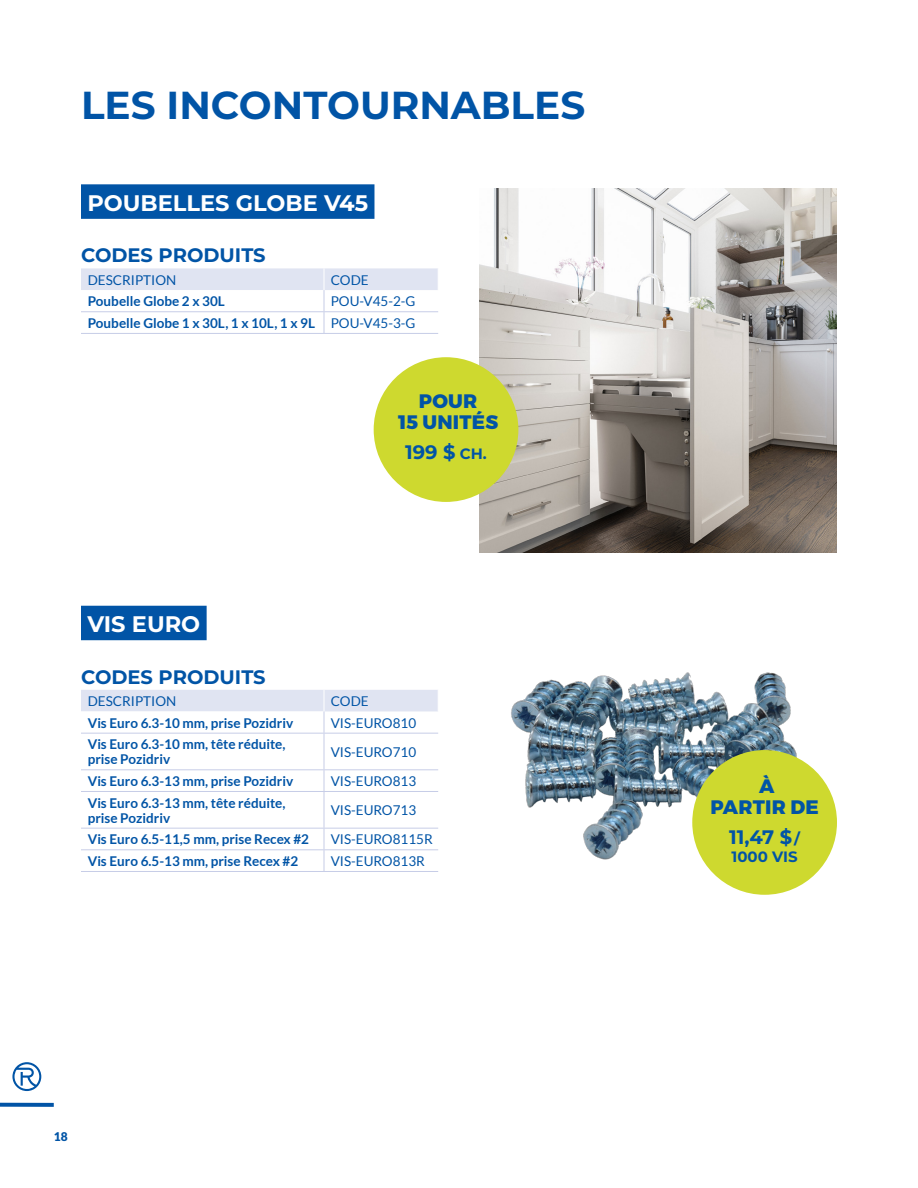
<style>
.page{position:relative;width:918px;height:1188px;background:#fff}
.page>*{position:absolute;margin:0;border:0;box-sizing:border-box;transform-origin:0 0}
.t1{font:700 39px "Montserrat";color:#0154a6}
.t2{font:700 22.5px "Montserrat";color:#fff}
.t3{font:700 19.5px "Montserrat";color:#0154a6}
.t4{font:800 19.5px/21px "Montserrat";letter-spacing:.01em;color:#0154a6;text-align:center}
.t5{font:700 15px "Montserrat";color:#0154a6}
.t6{font:700 13.5px/15px "Lato";color:#0154a6}
.t7{font:13.5px "Lato";color:#0154a6}
.t8{font:900 12px "Lato";color:#0154a6}
.s1{font-weight:400}
.s2{font-size:15px}
</style>
<div class="page">
<svg style="left:0;top:1103px;width:54px;height:4px"></svg>
<svg style="left:12px;top:1062px;width:29px;height:29px"></svg>
<div style="left:81px;top:184px;width:293px;height:35px;background:#0154a6"></div>
<div style="left:81px;top:606px;width:126px;height:34px;background:#0154a6"></div>
<svg style="left:81px;top:268px;width:357px;height:65px"></svg>
<hr style="left:81px;top:311px;width:243px;height:1px;background:#c7cde7">
<hr style="left:324px;top:311px;width:114px;height:1px;background:#c7cde7">
<hr style="left:81px;top:333px;width:243px;height:1px;background:#c7cde7">
<hr style="left:324px;top:333px;width:114px;height:1px;background:#c7cde7">
<svg style="left:81px;top:690px;width:358px;height:181px"></svg>
<hr style="left:81px;top:733px;width:243px;height:1px;background:#c7cde7">
<hr style="left:324px;top:733px;width:114px;height:1px;background:#c7cde7">
<hr style="left:81px;top:769px;width:243px;height:1px;background:#c7cde7">
<hr style="left:324px;top:769px;width:114px;height:1px;background:#c7cde7">
<hr style="left:81px;top:791px;width:243px;height:1px;background:#c7cde7">
<hr style="left:324px;top:791px;width:114px;height:1px;background:#c7cde7">
<hr style="left:81px;top:828px;width:243px;height:1px;background:#c7cde7">
<hr style="left:324px;top:828px;width:114px;height:1px;background:#c7cde7">
<hr style="left:81px;top:849px;width:243px;height:1px;background:#c7cde7">
<hr style="left:324px;top:849px;width:114px;height:1px;background:#c7cde7">
<hr style="left:81px;top:871px;width:243px;height:1px;background:#c7cde7">
<hr style="left:324px;top:871px;width:114px;height:1px;background:#c7cde7">
<img style="left:479px;top:189px;width:358px;height:363px">
<img style="left:511px;top:672px;width:299px;height:196px">
<div style="left:374px;top:357px;width:144px;height:145px;background:#ced92f;border-radius:50%"></div>
<div style="left:692px;top:750px;width:145px;height:145px;background:#ced92f;border-radius:50%"></div>
<h1 class="t1" style="left:81px;top:77px;width:506px">LES INCONTOURNABLES</h1>
<h2 class="t2" style="left:87px;top:186px;width:282px">POUBELLES GLOBE V45</h2>
<h3 class="t3" style="left:81px;top:241px;width:186px">CODES PRODUITS</h3>
<p class="t7" style="left:88px;top:272px;width:90px">DESCRIPTION</p>
<p class="t7" style="left:331px;top:272px;width:40px">CODE</p>
<p class="t6" style="left:88px;top:294px;width:139px">Poubelle Globe 2 x 30L</p>
<p class="t6" style="left:88px;top:290px;width:329px;line-height:21.6px;text-align:right"><span class="s1">POU-V45-2-G<br></span>Poubelle Globe 1 x 30L, 1 x 10L, 1 x 9L <span class="s1">POU-V45-3-G</span></p>
<h2 class="t2" style="left:87px;top:608px;width:114px">VIS EURO</h2>
<h3 class="t4" style="left:398px;top:391px;width:102px">POUR<br>15 UNITÉS</h3>
<h3 class="t3" style="left:405px;top:438px;width:83px">199 $ <span class="s2">CH.</span></h3>
<h3 class="t3" style="left:81px;top:663px;width:186px">CODES PRODUITS</h3>
<p class="t7" style="left:88px;top:694px;width:90px">DESCRIPTION</p>
<p class="t7" style="left:331px;top:694px;width:40px">CODE</p>
<p class="t6" style="left:88px;top:715px;width:207px">Vis Euro 6.3-10 mm, prise Pozidriv</p>
<p class="t7" style="left:331px;top:715px;width:87px">VIS-EURO810</p>
<p class="t6" style="left:88px;top:737px;width:199px">Vis Euro 6.3-10 mm, tête réduite, prise Pozidriv</p>
<p class="t7" style="left:331px;top:745px;width:87px">VIS-EURO710</p>
<p class="t6" style="left:88px;top:773px;width:207px">Vis Euro 6.3-13 mm, prise Pozidriv</p>
<p class="t7" style="left:331px;top:774px;width:87px">VIS-EURO813</p>
<p class="t6" style="left:88px;top:795px;width:199px">Vis Euro 6.3-13 mm, tête réduite, prise Pozidriv</p>
<p class="t7" style="left:331px;top:803px;width:87px">VIS-EURO713</p>
<p class="t6" style="left:88px;top:832px;width:223px">Vis Euro 6.5-11,5 mm, prise Recex #2</p>
<p class="t7" style="left:331px;top:832px;width:104px">VIS-EURO8115R</p>
<p class="t6" style="left:88px;top:853px;width:212px">Vis Euro 6.5-13 mm, prise Recex #2</p>
<p class="t7" style="left:331px;top:854px;width:96px">VIS-EURO813R</p>
<p class="t8" style="left:54px;top:1130px;width:15px">18</p>
<h3 class="t4" style="left:711px;top:776px;width:110px">À<br>PARTIR DE</h3>
<h3 class="t3" style="left:729px;top:823px;width:73px">11,47 $ <span class="s2">/</span></h3>
<p class="t5" style="left:732px;top:846px;width:68px">1000 VIS</p>
</div>
